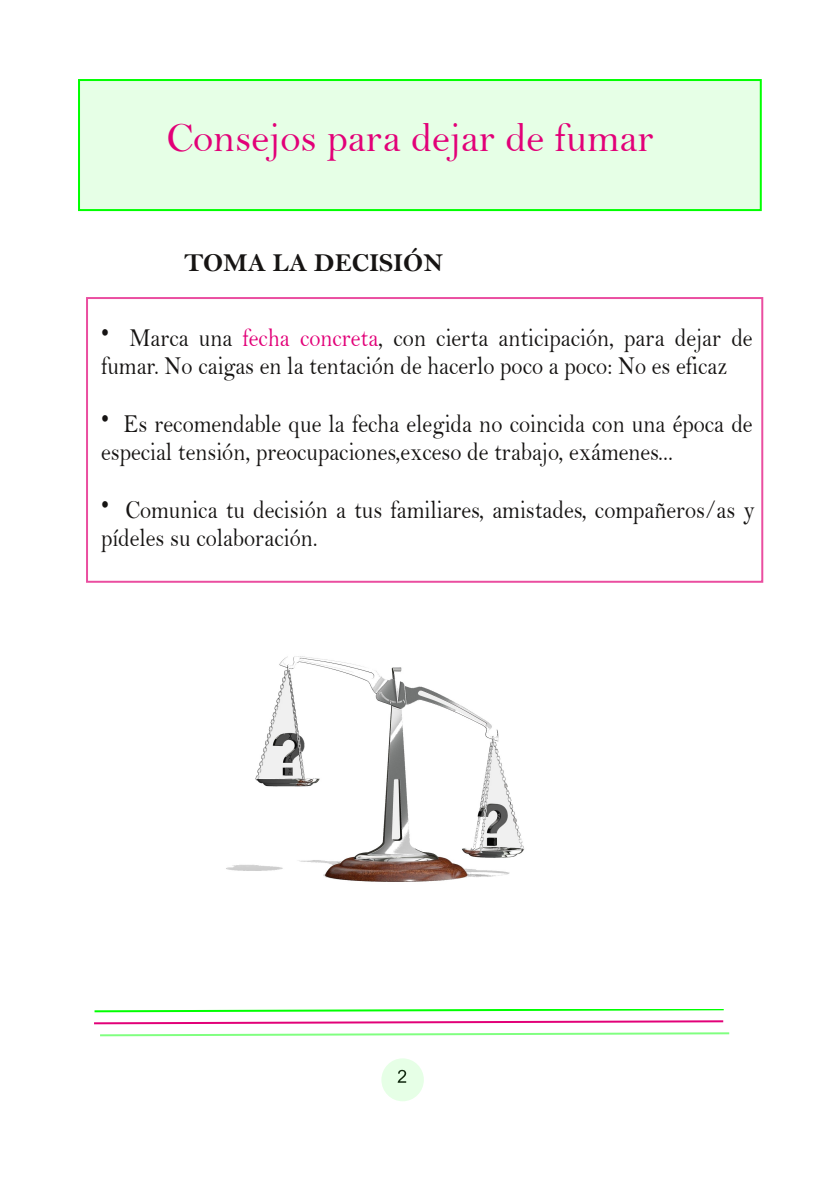
<style>
.page{position:relative;width:840px;height:1191px;background:#fff}
.page>*{position:absolute;margin:0;border:0;box-sizing:border-box;transform-origin:0 0}
.t1{font:41.6px "Bell";color:#e20078}
.t2{font:26px/28px "Bell";color:#161413;scale:.87 1}
.t3{font:26px "Bell MT Bold";color:#161413}
.s1{color:#e20078}
</style>
<div class="page">
<svg style="left:94px;top:1020px;width:630px;height:5px"></svg>
<svg style="left:94px;top:1009px;width:630px;height:4px"></svg>
<svg style="left:100px;top:1032px;width:628px;height:5px"></svg>
<div style="left:79px;top:80px;width:681px;height:130px;background:#e6ffe6"></div>
<div style="left:78px;top:79px;width:683px;height:132px;border:2px solid #0f0"></div>
<img style="left:226px;top:656px;width:298px;height:226px">
<div style="left:381px;top:1058px;width:42px;height:43px;background:#e6ffe6;border-radius:50%"></div>
<h1 class="t1" style="left:166px;top:116px;width:488px">Consejos para dejar de fumar</h1>
<p class="t3" style="left:184px;top:249px;width:260px">TOMA LA DECISIÓN</p>
<p class="t2" style="left:101px;top:324px;width:750px"><sup>•</sup> Marca una <span class="s1">fecha concreta</span>, con cierta anticipación, para dejar de fumar. No caigas en la tentación de hacerlo poco a poco: No es eficaz</p>
<p class="t2" style="left:101px;top:410px;width:750px"><sup>•</sup> Es recomendable que la fecha elegida no coincida con una época de especial tensión, preocupaciones,exceso de trabajo, exámenes...</p>
<p class="t2" style="left:101px;top:496px;width:752px"><sup>•</sup> Comunica tu decisión a tus familiares, amistades, compañeros/as y pídeles su colaboración.</p>
</div>
